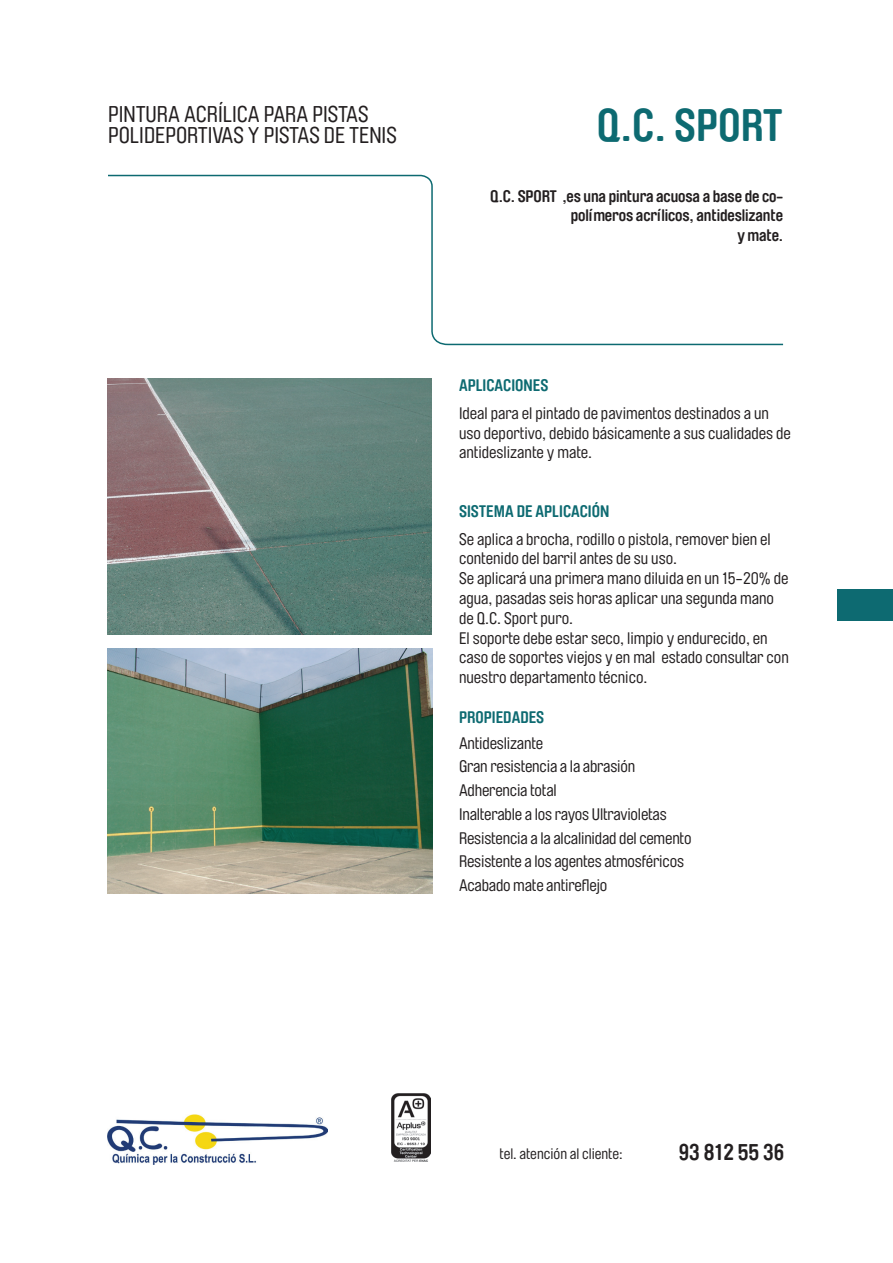
<style>
.page{position:relative;width:893px;height:1263px;background:#fff}
.page>*{position:absolute;margin:0;border:0;box-sizing:border-box;transform-origin:0 0}
.t1{font:700 45px "Brauer Neue";color:#0d6a71}
.t2{font:22.5px/21px "Brauer Neue";color:#231f20}
.t3{font:700 22.5px "Brauer Neue";color:#231f20}
.t4{font:16.5px/19.8px "Brauer Neue";color:#231f20}
.t5{font:700 16.5px/19.8px "Brauer Neue";letter-spacing:-.01em;color:#231f20;text-align:right}
.t6{font:700 16.5px "Brauer Neue";color:#0d6a71}
.t7{font:15px "Brauer Neue";color:#231f20}
</style>
<div class="page">
<img style="left:392px;top:1094px;width:39px;height:67px">
<svg style="left:108px;top:174px;width:676px;height:172px"></svg>
<img style="left:107px;top:1114px;width:220px;height:50px">
<div style="left:837px;top:589px;width:56px;height:32px;background:#0d6a71"></div>
<img style="left:108px;top:378px;width:324px;height:256px">
<img style="left:108px;top:648px;width:324px;height:245px">
<h2 class="t2" style="left:108px;top:104px;width:290px">PINTURA ACRÍLICA PARA PISTAS<br>POLIDEPORTIVAS Y PISTAS DE TENIS</h2>
<h1 class="t1" style="left:597px;top:100px;width:188px">Q.C. SPORT</h1>
<p class="t5" style="left:490px;top:186px;width:294px">Q.C. SPORT ,es una pintura acuosa a base de co&shy;polímeros acrílicos, antideslizante<br>y mate.</p>
<p class="t6" style="left:459px;top:375px;width:91px">APLICACIONES</p>
<p class="t4" style="left:459px;top:403px;width:333px">Ideal para el pintado de pavimentos destinados a un uso deportivo, debido básicamente a sus cualidades de antideslizante y mate.</p>
<p class="t6" style="left:459px;top:501px;width:152px">SISTEMA DE APLICACIÓN</p>
<p class="t4" style="left:459px;top:529px;width:331px">Se aplica a brocha, rodillo o pistola, remover bien el contenido del barril antes de su uso.<br>Se aplicará una primera mano diluida en un 15-20% de agua, pasadas seis horas aplicar una segunda mano de Q.C. Sport puro.<br>El soporte debe estar seco, limpio y endurecido, en caso de soportes viejos y en mal estado consultar con nuestro departamento técnico.</p>
<p class="t6" style="left:459px;top:708px;width:87px">PROPIEDADES</p>
<p class="t4" style="left:459px;top:731px;width:234px;line-height:23.7px">Antideslizante<br>Gran resistencia a la abrasión<br>Adherencia total<br>Inalterable a los rayos Ultravioletas<br>Resistencia a la alcalinidad del cemento<br>Resistente a los agentes atmosféricos<br>Acabado mate antireflejo</p>
<p class="t7" style="left:500px;top:1145px;width:125px">tel. atención al cliente:</p>
<h2 class="t3" style="left:679px;top:1140px;width:107px">93 812 55 36</h2>
</div>
